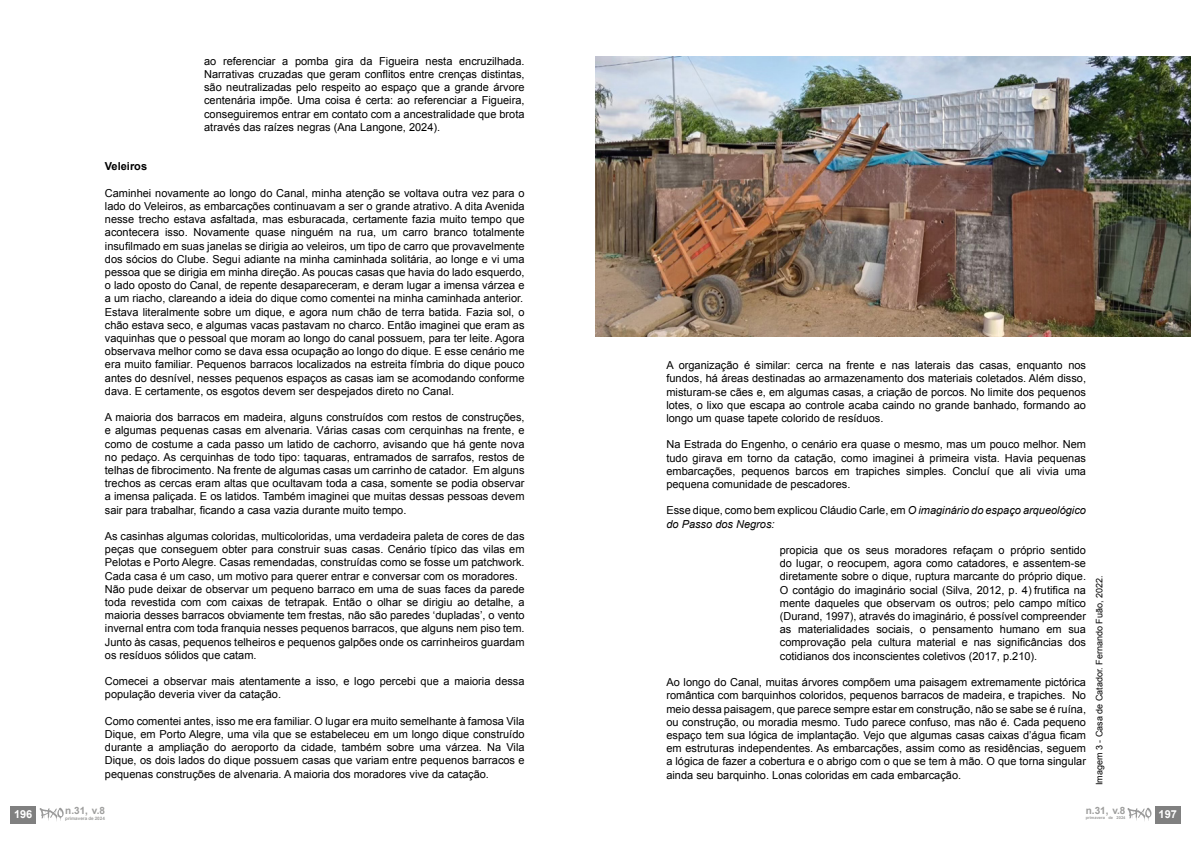
<style>
.page{position:relative;width:1191px;height:842px;background:#fff}
.page>*{position:absolute;margin:0;border:0;box-sizing:border-box;transform-origin:0 0}
.t1{font:11px/13.2px "Arial";color:#000;text-align:justify}
.t2{font:italic 11px/13.2px "Arial";color:#000}
.t3{font:700 11px "Arial";color:#000}
.t4{font:700 11px "Arial";color:#fff}
.t5{font:700 10px "Arial";color:#9d9d9c}
.t6{font:9px "Arial";color:#000}
.t7{font:700 4.6px "Arial";color:#9d9d9c}
.t8{font:700 4px "Arial";color:#9d9d9c}
.s1{font-style:normal}
</style>
<div class="page">
<img style="left:595px;top:57px;width:596px;height:279px">
<div style="left:11px;top:806px;width:25px;height:17px;background:#808080"></div>
<svg style="left:40px;top:808px;width:24px;height:13px"></svg>
<div style="left:1155px;top:806px;width:25px;height:17px;background:#808080"></div>
<svg style="left:1127px;top:808px;width:24px;height:13px"></svg>
<p class="t1" style="left:204px;top:54px;width:322px">ao referenciar a pomba gira da Figueira nesta encruzilhada.<br>Narrativas cruzadas que geram conflitos entre crenças distintas, são neutralizadas pelo respeito ao espaço que a grande árvore centenária impõe. Uma coisa é certa: ao referenciar a Figueira, conseguiremos entrar em contato com a ancestralidade que brota através das raízes negras (Ana Langone, 2024).</p>
<p class="t3" style="left:105px;top:159px;width:44px">Veleiros</p>
<p class="t1" style="left:105px;top:186px;width:421px">Caminhei novamente ao longo do Canal, minha atenção se voltava outra vez para o lado do Veleiros, as embarcações continuavam a ser o grande atrativo. A dita Avenida nesse trecho estava asfaltada, mas esburacada, certamente fazia muito tempo que acontecera isso. Novamente quase ninguém na rua, um carro branco totalmente insufilmado em suas janelas se dirigia ao veleiros, um tipo de carro que provavelmente dos sócios do Clube. Segui adiante na minha caminhada solitária, ao longe e vi uma pessoa que se dirigia em minha direção. As poucas casas que havia do lado esquerdo, o lado oposto do Canal, de repente desapareceram, e deram lugar a imensa várzea e a um riacho, clareando a ideia do dique como comentei na minha caminhada anterior.<br>Estava literalmente sobre um dique, e agora num chão de terra batida. Fazia sol, o chão estava seco, e algumas vacas pastavam no charco. Então imaginei que eram as vaquinhas que o pessoal que moram ao longo do canal possuem, para ter leite. Agora observava melhor como se dava essa ocupação ao longo do dique. E esse cenário me era muito familiar. Pequenos barracos localizados na estreita fímbria do dique pouco antes do desnível, nesses pequenos espaços as casas iam se acomodando conforme dava. E certamente, os esgotos devem ser despejados direto no Canal.</p>
<p class="t1" style="left:105px;top:411px;width:421px">A maioria dos barracos em madeira, alguns construídos com restos de construções, e algumas pequenas casas em alvenaria. Várias casas com cerquinhas na frente, e como de costume a cada passo um latido de cachorro, avisando que há gente nova no pedaço. As cerquinhas de todo tipo: taquaras, entramados de sarrafos, restos de telhas de fibrocimento. Na frente de algumas casas um carrinho de catador. Em alguns trechos as cercas eram altas que ocultavam toda a casa, somente se podia observar a imensa paliçada. E os latidos. Também imaginei que muitas dessas pessoas devem sair para trabalhar, ficando a casa vazia durante muito tempo.</p>
<p class="t1" style="left:105px;top:530px;width:421px;text-align:left">As casinhas algumas coloridas, multicoloridas, uma verdadeira paleta de cores de das peças que conseguem obter para construir suas casas. Cenário típico das vilas em Pelotas e Porto Alegre. Casas remendadas, construídas como se fosse um patchwork.<br>Cada casa é um caso, um motivo para querer entrar e conversar com os moradores.<br>Não pude deixar de observar um pequeno barraco em uma de suas faces da parede toda revestida com com caixas de tetrapak. Então o olhar se dirigiu ao detalhe, a maioria desses barracos obviamente tem frestas, não são paredes ‘dupladas’, o vento invernal entra com toda franquia nesses pequenos barracos, que alguns nem piso tem.<br>Junto às casas, pequenos telheiros e pequenos galpões onde os carrinheiros guardam os resíduos sólidos que catam.</p>
<p class="t1" style="left:105px;top:675px;width:421px">Comecei a observar mais atentamente a isso, e logo percebi que a maioria dessa população deveria viver da catação.</p>
<p class="t1" style="left:105px;top:714px;width:421px">Como comentei antes, isso me era familiar. O lugar era muito semelhante à famosa Vila Dique, em Porto Alegre, uma vila que se estabeleceu em um longo dique construído durante a ampliação do aeroporto da cidade, também sobre uma várzea. Na Vila Dique, os dois lados do dique possuem casas que variam entre pequenos barracos e pequenas construções de alvenaria. A maioria dos moradores vive da catação.</p>
<p class="t4" style="left:14px;top:807px;width:20px">196</p>
<p class="t5" style="left:65px;top:804px;width:41px">n.31, v.8</p>
<p class="t7" style="left:65px;top:815px;width:41px">primavera de 2024</p>
<p class="t1" style="left:666px;top:359px;width:421px">A organização é similar: cerca na frente e nas laterais das casas, enquanto nos fundos, há áreas destinadas ao armazenamento dos materiais coletados. Além disso, misturam-se cães e, em algumas casas, a criação de porcos. No limite dos pequenos lotes, o lixo que escapa ao controle acaba caindo no grande banhado, formando ao longo um quase tapete colorido de resíduos.</p>
<p class="t1" style="left:666px;top:438px;width:421px">Na Estrada do Engenho, o cenário era quase o mesmo, mas um pouco melhor. Nem tudo girava em torno da catação, como imaginei à primeira vista. Havia pequenas embarcações, pequenos barcos em trapiches simples. Concluí que ali vivia uma pequena comunidade de pescadores.</p>
<p class="t2" style="left:666px;top:504px;width:421px"><span class="s1">Esse dique, como bem explicou Cláudio Carle, em</span> O imaginário do espaço arqueológico do Passo dos Negros:</p>
<p class="t1" style="left:780px;top:544px;width:308px">propicia que os seus moradores refaçam o próprio sentido do lugar, o reocupem, agora como catadores, e assentem-se diretamente sobre o dique, ruptura marcante do próprio dique.<br>O contágio do imaginário social (Silva, 2012, p. 4) frutifica na mente daqueles que observam os outros; pelo campo mítico (Durand, 1997), através do imaginário, é possível compreender as materialidades sociais, o pensamento humano em sua comprovação pela cultura material e nas significâncias dos cotidianos dos inconscientes coletivos (2017, p.210).</p>
<p class="t1" style="left:666px;top:676px;width:421px">Ao longo do Canal, muitas árvores compõem uma paisagem extremamente pictórica romântica com barquinhos coloridos, pequenos barracos de madeira, e trapiches. No meio dessa paisagem, que parece sempre estar em construção, não se sabe se é ruína, ou construção, ou moradia mesmo. Tudo parece confuso, mas não é. Cada pequeno espaço tem sua lógica de implantação. Vejo que algumas casas caixas d’água ficam em estruturas independentes. As embarcações, assim como as residências, seguem a lógica de fazer a cobertura e o abrigo com o que se tem à mão. O que torna singular ainda seu barquinho. Lonas coloridas em cada embarcação.</p>
<p class="t6" style="left:1093px;top:785px;width:211px;rotate:-90deg">Imagem 3 - Casa de Catador. Fernando Fuão, 2022.</p>
<p class="t5" style="left:1085px;top:804px;width:41px">n.31, v.8</p>
<p class="t8" style="left:1085px;top:815px;width:41px">primavera de 2024</p>
<p class="t4" style="left:1158px;top:807px;width:20px">197</p>
</div>
